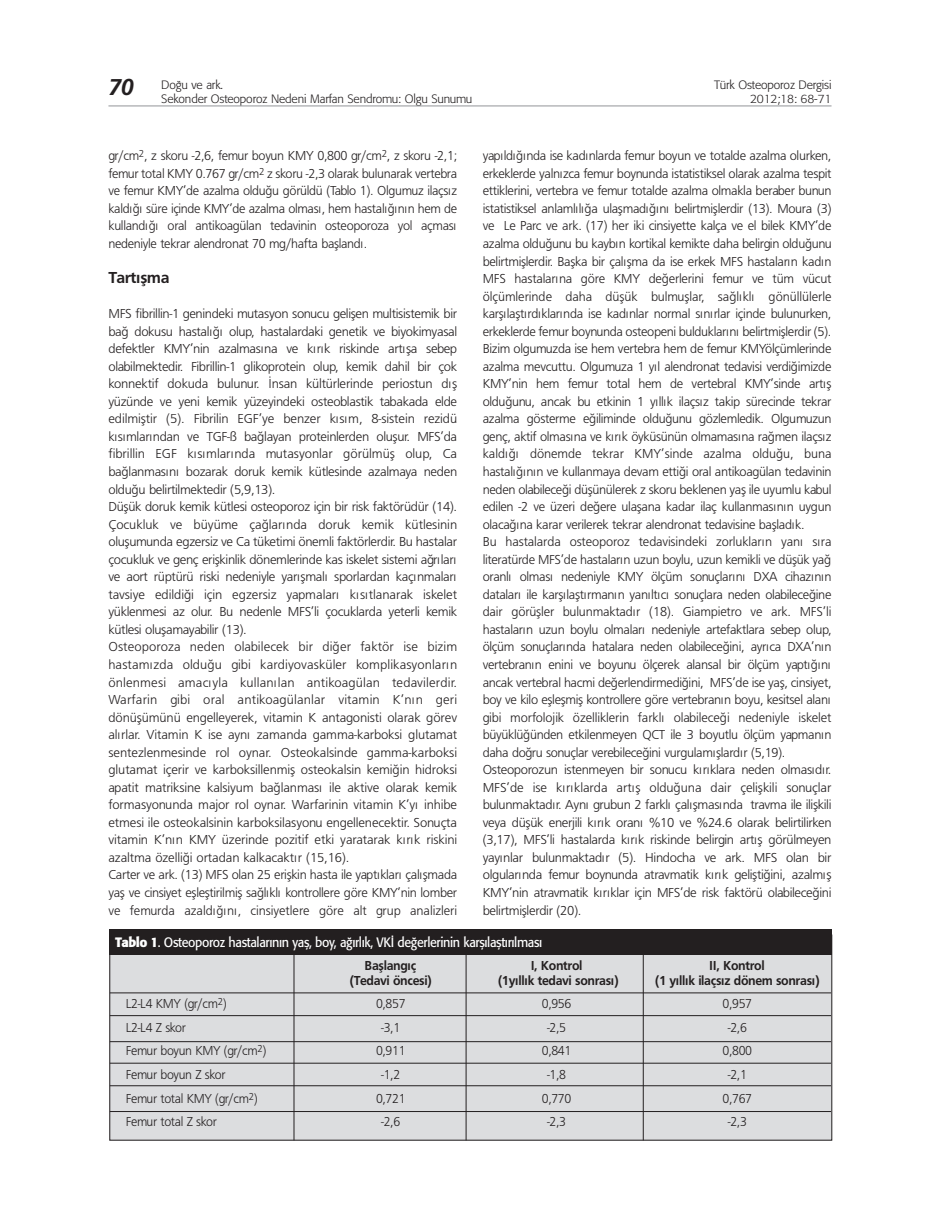
<style>
.page{position:relative;width:940px;height:1217px;background:#fff}
.page>*{position:absolute;margin:0;border:0;box-sizing:border-box;transform-origin:0 0}
.t1{font:24px "Frugal Bold Italic Tr";color:#231f20}
.t2{font:16.5px "Frugal Bold Tr";letter-spacing:-.025em;color:#231f20}
.t3{font:13.5px/17.5px "Frugal Normal Tr";letter-spacing:-.025em;color:#231f20}
.t4{font:13.5px "Frugal Normal Tr";letter-spacing:-.025em;color:#231f20;scale:.95 1}
.t5{font:13.5px "Frugal Bold Tr";letter-spacing:-.025em;color:#231f20;scale:.95 1}
.t6{font:13.5px "Formata Tr";letter-spacing:-.03em;color:#fff;scale:.93 1}
.t7{font:12px/13.5px "Formata Light Tr";letter-spacing:-.01em;color:#231f20}
.s1{font-family:"Formata Bold Tr"}
</style>
<div class="page">
<div style="left:110px;top:934px;width:722px;height:205px;background:#dcdddf"></div>
<hr style="left:110px;top:1015px;width:721px;height:1px;background:#231f20">
<hr style="left:110px;top:1041px;width:721px;height:1px;background:#231f20">
<hr style="left:110px;top:1062px;width:721px;height:1px;background:#231f20">
<hr style="left:110px;top:1085px;width:721px;height:1px;background:#231f20">
<hr style="left:110px;top:1110px;width:721px;height:1px;background:#231f20">
<hr style="left:110px;top:992px;width:721px;height:1px;background:#231f20">
<hr style="left:294px;top:941px;width:1px;height:199px;background:#231f20">
<hr style="left:466px;top:941px;width:1px;height:199px;background:#231f20">
<hr style="left:643px;top:941px;width:1px;height:199px;background:#231f20">
<div style="left:110px;top:929px;width:722px;height:25px;background:#231f20"></div>
<hr style="left:108px;top:106px;width:723px;height:1px;background:#939598">
<h1 class="t1" style="left:108px;top:78px;width:27px">70</h1>
<p class="t7" style="left:161px;top:79px;width:312px">Doğu ve ark.<br>Sekonder Osteoporoz Nedeni Marfan Sendromu: Olgu Sunumu</p>
<p class="t7" style="left:714px;top:79px;width:119px;text-align:right">Türk Osteoporoz Dergisi<br>2012;18: 68-71</p>
<p class="t3" style="left:108px;top:148px;width:350px;text-align:justify">gr/cm<sup>2</sup>, z skoru -2,6, femur boyun KMY 0,800 gr/cm<sup>2</sup>, z skoru -2,1; femur total KMY 0.767 gr/cm<sup>2</sup> z skoru -2,3 olarak bulunarak vertebra ve femur KMY’de azalma olduğu görüldü (Tablo 1). Olgumuz ilaçsız kaldığı süre içinde KMY’de azalma olması, hem hastalığının hem de kullandığı oral antikoagülan tedavinin osteoporoza yol açması nedeniyle tekrar alendronat 70 mg/hafta başlandı.</p>
<p class="t2" style="left:108px;top:271px;width:63px">Tartışma</p>
<p class="t3" style="left:108px;top:306px;width:350px">MFS fibrillin-1 genindeki mutasyon sonucu gelişen multisistemik bir bağ dokusu hastalığı olup, hastalardaki genetik ve biyokimyasal defektler KMY’nin azalmasına ve kırık riskinde artışa sebep olabilmektedir. Fibrillin-1 glikoprotein olup, kemik dahil bir çok konnektif dokuda bulunur. İnsan kültürlerinde periostun dış yüzünde ve yeni kemik yüzeyindeki osteoblastik tabakada elde edilmiştir (5). Fibrilin EGF’ye benzer kısım, 8-sistein rezidü kısımlarından ve TGF-ß bağlayan proteinlerden oluşur. MFS’da fibrillin EGF kısımlarında mutasyonlar görülmüş olup, Ca bağlanmasını bozarak doruk kemik kütlesinde azalmaya neden olduğu belirtilmektedir (5,9,13).<br>Düşük doruk kemik kütlesi osteoporoz için bir risk faktörüdür (14).<br>Çocukluk ve büyüme çağlarında doruk kemik kütlesinin oluşumunda egzersiz ve Ca tüketimi önemli faktörlerdir. Bu hastalar çocukluk ve genç erişkinlik dönemlerinde kas iskelet sistemi ağrıları ve aort rüptürü riski nedeniyle yarışmalı sporlardan kaçınmaları tavsiye edildiği için egzersiz yapmaları kısıtlanarak iskelet yüklenmesi az olur. Bu nedenle MFS’li çocuklarda yeterli kemik kütlesi oluşamayabilir (13).<br>Osteoporoza neden olabilecek bir diğer faktör ise bizim hastamızda olduğu gibi kardiyovasküler komplikasyonların önlenmesi amacıyla kullanılan antikoagülan tedavilerdir.<br>Warfarin gibi oral antikoagülanlar vitamin K’nın geri dönüşümünü engelleyerek, vitamin K antagonisti olarak görev alırlar. Vitamin K ise aynı zamanda gamma-karboksi glutamat sentezlenmesinde rol oynar. Osteokalsinde gamma-karboksi glutamat içerir ve karboksillenmiş osteokalsin kemiğin hidroksi apatit matriksine kalsiyum bağlanması ile aktive olarak kemik formasyonunda major rol oynar. Warfarinin vitamin K’yı inhibe etmesi ile osteokalsinin karboksilasyonu engellenecektir. Sonuçta vitamin K’nın KMY üzerinde pozitif etki yaratarak kırık riskini azaltma özelliği ortadan kalkacaktır (15,16).<br>Carter ve ark. (13) MFS olan 25 erişkin hasta ile yaptıkları çalışmada yaş ve cinsiyet eşleştirilmiş sağlıklı kontrollere göre KMY’nin lomber ve femurda azaldığını, cinsiyetlere göre alt grup analizleri</p>
<p class="t3" style="left:483px;top:148px;width:350px">yapıldığında ise kadınlarda femur boyun ve totalde azalma olurken, erkeklerde yalnızca femur boynunda istatistiksel olarak azalma tespit ettiklerini, vertebra ve femur totalde azalma olmakla beraber bunun istatistiksel anlamlılığa ulaşmadığını belirtmişlerdir (13). Moura (3) ve Le Parc ve ark. (17) her iki cinsiyette kalça ve el bilek KMY’de azalma olduğunu bu kaybın kortikal kemikte daha belirgin olduğunu belirtmişlerdir. Başka bir çalışma da ise erkek MFS hastaların kadın MFS hastalarına göre KMY değerlerini femur ve tüm vücut ölçümlerinde daha düşük bulmuşlar, sağlıklı gönüllülerle karşılaştırdıklarında ise kadınlar normal sınırlar içinde bulunurken, erkeklerde femur boynunda osteopeni bulduklarını belirtmişlerdir (5).<br>Bizim olgumuzda ise hem vertebra hem de femur KMYölçümlerinde azalma mevcuttu. Olgumuza 1 yıl alendronat tedavisi verdiğimizde KMY’nin hem femur total hem de vertebral KMY’sinde artış olduğunu, ancak bu etkinin 1 yıllık ilaçsız takip sürecinde tekrar azalma gösterme eğiliminde olduğunu gözlemledik. Olgumuzun genç, aktif olmasına ve kırık öyküsünün olmamasına rağmen ilaçsız kaldığı dönemde tekrar KMY’sinde azalma olduğu, buna hastalığının ve kullanmaya devam ettiği oral antikoagülan tedavinin neden olabileceği düşünülerek z skoru beklenen yaş ile uyumlu kabul edilen -2 ve üzeri değere ulaşana kadar ilaç kullanmasının uygun olacağına karar verilerek tekrar alendronat tedavisine başladık.<br>Bu hastalarda osteoporoz tedavisindeki zorlukların yanı sıra literatürde MFS’de hastaların uzun boylu, uzun kemikli ve düşük yağ oranlı olması nedeniyle KMY ölçüm sonuçlarını DXA cihazının dataları ile karşılaştırmanın yanıltıcı sonuçlara neden olabileceğine dair görüşler bulunmaktadır (18). Giampietro ve ark. MFS’li hastaların uzun boylu olmaları nedeniyle artefaktlara sebep olup, ölçüm sonuçlarında hatalara neden olabileceğini, ayrıca DXA’nın vertebranın enini ve boyunu ölçerek alansal bir ölçüm yaptığını ancak vertebral hacmi değerlendirmediğini, MFS’de ise yaş, cinsiyet, boy ve kilo eşleşmiş kontrollere göre vertebranın boyu, kesitsel alanı gibi morfolojik özelliklerin farklı olabileceği nedeniyle iskelet büyüklüğünden etkilenmeyen QCT ile 3 boyutlu ölçüm yapmanın daha doğru sonuçlar verebileceğini vurgulamışlardır (5,19).<br>Osteoporozun istenmeyen bir sonucu kırıklara neden olmasıdır.<br>MFS’de ise kırıklarda artış olduğuna dair çelişkili sonuçlar bulunmaktadır. Aynı grubun 2 farklı çalışmasında travma ile ilişkili veya düşük enerjili kırık oranı %10 ve %24.6 olarak belirtilirken (3,17), MFS’li hastalarda kırık riskinde belirgin artış görülmeyen yayınlar bulunmaktadır (5). Hindocha ve ark. MFS olan bir olgularında femur boynunda atravmatik kırık geliştiğini, azalmış KMY’nin atravmatik kırıklar için MFS’de risk faktörü olabileceğini belirtmişlerdir (20).</p>
<p class="t6" style="left:115px;top:935px;width:461px"><span class="s1">Tablo 1</span>. Osteoporoz hastalarının yaş, boy, ağırlık, VKİ değerlerinin karşılaştırılması</p>
<p class="t5" style="left:365px;top:959px;width:56px">Başlangıç</p>
<p class="t5" style="left:531px;top:959px;width:56px">I, Kontrol</p>
<p class="t5" style="left:709px;top:959px;width:60px">II, Kontrol</p>
<p class="t5" style="left:350px;top:974px;width:88px">(Tedavi öncesi)</p>
<p class="t5" style="left:498px;top:974px;width:128px">(1yıllık tedavi sonrası)</p>
<p class="t5" style="left:655px;top:974px;width:175px">(1 yıllık ilaçsız dönem sonrası)</p>
<p class="t4" style="left:126px;top:998px;width:108px">L2-L4 KMY (gr/cm<sup>2</sup>)</p>
<p class="t4" style="left:376px;top:998px;width:33px">0,857</p>
<p class="t4" style="left:542px;top:998px;width:33px">0,956</p>
<p class="t4" style="left:722px;top:998px;width:33px">0,957</p>
<p class="t4" style="left:126px;top:1021px;width:65px">L2-L4 Z skor</p>
<p class="t4" style="left:381px;top:1021px;width:21px">-3,1</p>
<p class="t4" style="left:547px;top:1021px;width:21px">-2,5</p>
<p class="t4" style="left:728px;top:1021px;width:21px">-2,6</p>
<p class="t4" style="left:126px;top:1045px;width:149px">Femur boyun KMY (gr/cm<sup>2</sup>)</p>
<p class="t4" style="left:376px;top:1045px;width:33px">0,911</p>
<p class="t4" style="left:542px;top:1045px;width:33px">0,841</p>
<p class="t4" style="left:722px;top:1045px;width:33px">0,800</p>
<p class="t4" style="left:126px;top:1068px;width:106px">Femur boyun Z skor</p>
<p class="t4" style="left:381px;top:1068px;width:21px">-1,2</p>
<p class="t4" style="left:547px;top:1068px;width:21px">-1,8</p>
<p class="t4" style="left:728px;top:1068px;width:21px">-2,1</p>
<p class="t4" style="left:126px;top:1092px;width:140px">Femur total KMY (gr/cm<sup>2</sup>)</p>
<p class="t4" style="left:376px;top:1092px;width:33px">0,721</p>
<p class="t4" style="left:542px;top:1092px;width:33px">0,770</p>
<p class="t4" style="left:722px;top:1092px;width:33px">0,767</p>
<p class="t4" style="left:126px;top:1115px;width:97px">Femur total Z skor</p>
<p class="t4" style="left:381px;top:1115px;width:21px">-2,6</p>
<p class="t4" style="left:547px;top:1115px;width:21px">-2,3</p>
<p class="t4" style="left:728px;top:1115px;width:21px">-2,3</p>
</div>
